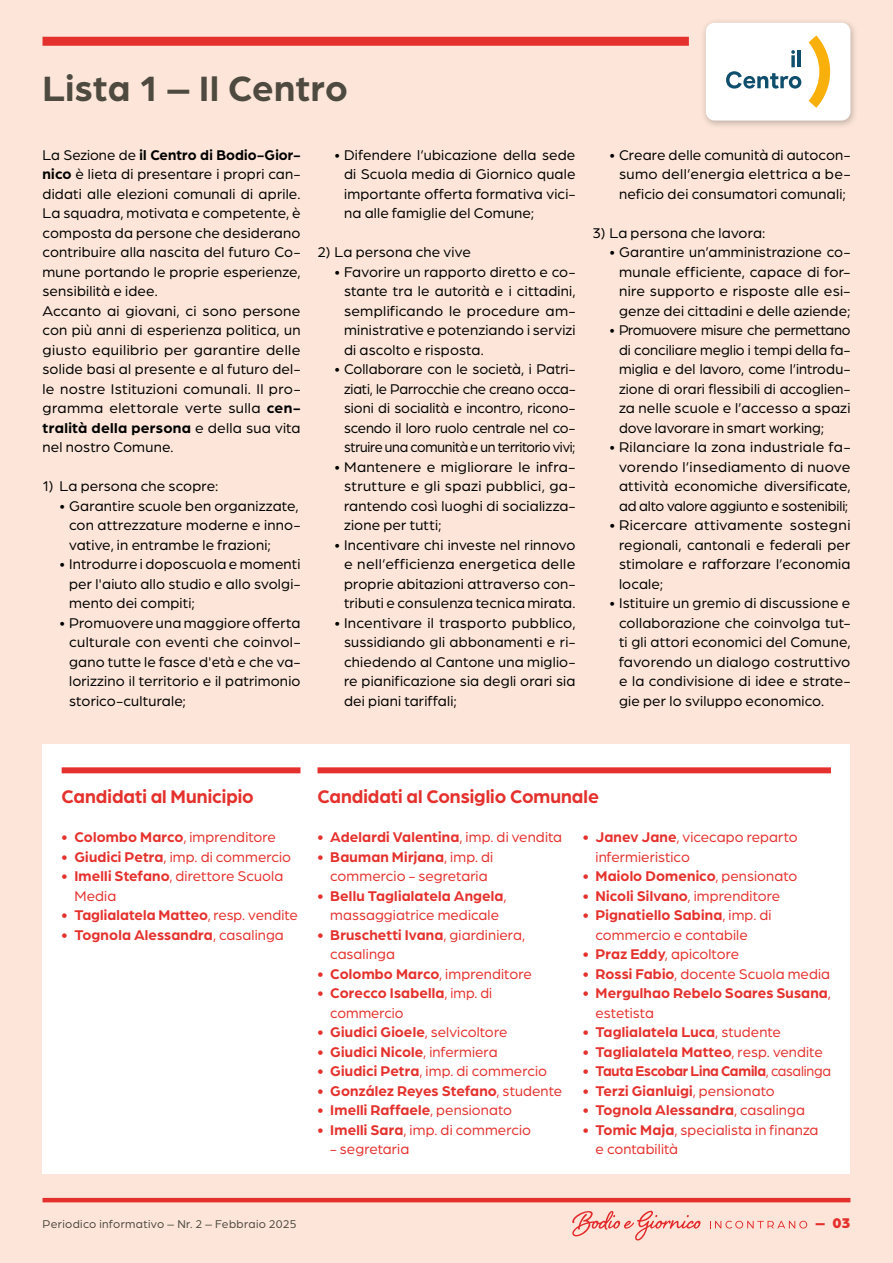
<style>
.page{position:relative;width:893px;height:1263px;background:#fde6d9}
.page>*{position:absolute;margin:0;border:0;box-sizing:border-box;transform-origin:0 0}
.t1{font:700 37.5px "Arboria";letter-spacing:.01em;color:#4e4a40}
.t2{font:700 19.5px "Arboria";color:#e5312d}
.t3{font:15px/19.5px "Arboria";letter-spacing:.01em;color:#000;text-align:justify}
.t4{font:700 15px/19.5px "Arboria";letter-spacing:.01em;color:#e5312d}
.t5{font:15px/19.5px "Arboria";letter-spacing:.005em;color:#e5312d}
.t6{font:700 15px "Arboria";letter-spacing:-.01em;color:#e5312d}
.t7{font:900 15px "Arboria";color:#e5312d}
.t8{font:12px "Arboria";letter-spacing:.025em;color:#4e4a40}
.s1{font-weight:700}
.s2{font-weight:400}
</style>
<div class="page">
<div style="left:43px;top:37px;width:646px;height:9px;background:#e5312d"></div>
<hr style="left:43px;top:1198px;width:807px;height:4px;background:#e5312d">
<svg style="left:572px;top:1211px;width:128px;height:29px"></svg>
<svg style="left:710px;top:1221px;width:97px;height:7px"></svg>
<div style="left:43px;top:745px;width:807px;height:429px;background:#fff"></div>
<div style="left:62px;top:767px;width:238px;height:6px;background:#e5312d"></div>
<div style="left:317px;top:767px;width:514px;height:6px;background:#e5312d"></div>
<div style="left:700px;top:17px;width:159px;height:113px;background:#000;opacity:.25"></div>
<div style="left:706px;top:23px;width:144px;height:98px;background:#fff;border-radius:9px"></div>
<svg style="left:726px;top:71px;width:75px;height:18px"></svg>
<svg style="left:791px;top:55px;width:4px;height:12px"></svg>
<svg style="left:791px;top:50px;width:4px;height:4px"></svg>
<hr style="left:797px;top:51px;width:4px;height:16px;background:#0f4e6d">
<svg style="left:809px;top:35px;width:21px;height:73px"></svg>
<h1 class="t1" style="left:43px;top:63px;width:307px">Lista 1 – Il Centro</h1>
<p class="t3" style="left:43px;top:144px;width:259px;text-align:left">La Sezione de <span class="s1">il Centro di Bodio-Gior&shy;nico</span> è lieta di presentare i propri can&shy;didati alle elezioni comunali di aprile.<br>La squadra, motivata e competente, è composta da persone che desiderano contribuire alla nascita del futuro Co&shy;mune portando le proprie esperienze, sensibilità e idee.<br>Accanto ai giovani, ci sono persone con più anni di esperienza politica, un giusto equilibrio per garantire delle solide basi al presente e al futuro del&shy;le nostre Istituzioni comunali. Il pro&shy;gramma elettorale verte sulla <span class="s1">cen&shy;tralità della persona</span> e della sua vita nel nostro Comune.</p>
<p class="t3" style="left:43px;top:476px;width:177px">1) La persona che scopre:</p>
<p class="t3" style="left:69px;top:495px;width:233px;text-align:left;text-indent:-10px">• Garantire scuole ben organizzate, con attrezzature moderne e inno&shy;vative, in entrambe le frazioni;</p>
<p class="t3" style="left:69px;top:554px;width:233px;text-indent:-10px">• Introdurre i doposcuola e momenti per l'aiuto allo studio e allo svolgi&shy;mento dei compiti;</p>
<p class="t3" style="left:69px;top:612px;width:233px;text-indent:-10px">• Promuovere una maggiore offerta culturale con eventi che coinvol&shy;gano tutte le fasce d'età e che va&shy;lorizzino il territorio e il patrimonio storico-culturale;</p>
<p class="t3" style="left:344px;top:144px;width:233px;text-indent:-10px">• Difendere l’ubicazione della sede di Scuola media di Giornico quale importante offerta formativa vici&shy;na alle famiglie del Comune;</p>
<p class="t3" style="left:317px;top:242px;width:155px">2) La persona che vive</p>
<p class="t3" style="left:344px;top:261px;width:233px;text-indent:-10px">• Favorire un rapporto diretto e co&shy;stante tra le autorità e i cittadini, semplificando le procedure am&shy;ministrative e potenziando i servizi di ascolto e risposta.</p>
<p class="t3" style="left:344px;top:359px;width:233px;text-indent:-10px">• Collaborare con le società, i Patri&shy;ziati, le Parrocchie che creano occa&shy;sioni di socialità e incontro, ricono&shy;scendo il loro ruolo centrale nel co&shy;struire una comunità e un territorio vivi;</p>
<p class="t3" style="left:344px;top:456px;width:233px;text-indent:-10px">• Mantenere e migliorare le infra&shy;strutture e gli spazi pubblici, ga&shy;rantendo così luoghi di socializza&shy;zione per tutti;</p>
<p class="t3" style="left:344px;top:534px;width:233px;text-indent:-10px">• Incentivare chi investe nel rinnovo e nell’efficienza energetica delle proprie abitazioni attraverso con&shy;tributi e consulenza tecnica mirata.</p>
<p class="t3" style="left:344px;top:612px;width:233px;text-indent:-10px">• Incentivare il trasporto pubblico, sussidiando gli abbonamenti e ri&shy;chiedendo al Cantone una miglio&shy;re pianificazione sia degli orari sia dei piani tariffali;</p>
<p class="t3" style="left:619px;top:144px;width:233px;text-indent:-10px">• Creare delle comunità di autocon&shy;sumo dell’energia elettrica a be&shy;neficio dei consumatori comunali;</p>
<p class="t3" style="left:592px;top:222px;width:174px">3) La persona che lavora:</p>
<p class="t3" style="left:619px;top:242px;width:233px;text-indent:-10px">• Garantire un’amministrazione co&shy;munale efficiente, capace di for&shy;nire supporto e risposte alle esi&shy;genze dei cittadini e delle aziende;</p>
<p class="t3" style="left:619px;top:320px;width:233px;text-indent:-10px">• Promuovere misure che permettano di conciliare meglio i tempi della fa&shy;miglia e del lavoro, come l’introdu&shy;zione di orari flessibili di accoglien&shy;za nelle scuole e l’accesso a spazi dove lavorare in smart working;</p>
<p class="t3" style="left:619px;top:437px;width:233px;text-indent:-10px">• Rilanciare la zona industriale fa&shy;vorendo l’insediamento di nuove attività economiche diversificate, ad alto valore aggiunto e sostenibili;</p>
<p class="t3" style="left:619px;top:515px;width:233px;text-indent:-10px">• Ricercare attivamente sostegni regionali, cantonali e federali per stimolare e rafforzare l’economia locale;</p>
<p class="t3" style="left:619px;top:593px;width:233px;text-indent:-10px">• Istituire un gremio di discussione e collaborazione che coinvolga tut&shy;ti gli attori economici del Comune, favorendo un dialogo costruttivo e la condivisione di idee e strate&shy;gie per lo sviluppo economico.</p>
<h2 class="t2" style="left:62px;top:783px;width:194px">Candidati al Municipio</h2>
<h2 class="t2" style="left:317px;top:783px;width:283px">Candidati al Consiglio Comunale</h2>
<p class="t4" style="left:62px;top:826px;width:216px">• Colombo Marco<span class="s2">, imprenditore</span></p>
<p class="t5" style="left:62px;top:846px;width:231px"><span class="s1">• Giudici Petra</span>, imp. di commercio</p>
<p class="t5" style="left:74px;top:866px;width:210px;text-indent:-13px"><span class="s1">• Imelli Stefano</span>, direttore Scuola<br>Media</p>
<p class="t4" style="left:62px;top:904px;width:238px">• Taglialatela Matteo<span class="s2">, resp. vendite</span></p>
<p class="t4" style="left:62px;top:924px;width:224px">• Tognola Alessandra<span class="s2">, casalinga</span></p>
<p class="t4" style="left:317px;top:826px;width:246px">• Adelardi Valentina<span class="s2">, imp. di vendita</span></p>
<p class="t5" style="left:317px;top:846px;width:177px;text-align:center"><span class="s1">• Bauman Mirjana</span>, imp. di commercio - segretaria</p>
<p class="t4" style="left:317px;top:885px;width:191px;text-align:center">• Bellu Taglialatela Angela<span class="s2">, massaggiatrice medicale</span></p>
<p class="t5" style="left:330px;top:924px;width:196px;text-indent:-13px"><span class="s1">• Bruschetti Ivana</span>, giardiniera, casalinga</p>
<p class="t4" style="left:317px;top:963px;width:216px">• Colombo Marco<span class="s2">, imprenditore</span></p>
<p class="t4" style="left:330px;top:982px;width:163px;text-indent:-13px">• Corecco Isabella<span class="s2">, imp. di commercio</span></p>
<p class="t4" style="left:317px;top:1021px;width:191px">• Giudici Gioele<span class="s2">, selvicoltore</span></p>
<p class="t4" style="left:317px;top:1041px;width:182px">• Giudici Nicole<span class="s2">, infermiera</span></p>
<p class="t5" style="left:317px;top:1061px;width:231px"><span class="s1">• Giudici Petra</span>, imp. di commercio</p>
<p class="t4" style="left:317px;top:1080px;width:246px">• González Reyes Stefano<span class="s2">, studente</span></p>
<p class="t4" style="left:317px;top:1099px;width:196px">• Imelli Raffaele<span class="s2">, pensionato</span></p>
<p class="t5" style="left:317px;top:1119px;width:215px"><span class="s1">• Imelli Sara</span>, imp. di commercio</p>
<p class="t5" style="left:330px;top:1139px;width:80px">- segretaria</p>
<p class="t5" style="left:595px;top:827px;width:204px;text-indent:-13px"><span class="s1">• Janev Jane</span>, vicecapo reparto infermieristico</p>
<p class="t4" style="left:583px;top:865px;width:216px">• Maiolo Domenico<span class="s2">, pensionato</span></p>
<p class="t4" style="left:583px;top:885px;width:199px">• Nicoli Silvano<span class="s2">, imprenditore</span></p>
<p class="t5" style="left:595px;top:905px;width:178px;text-indent:-13px"><span class="s1">• Pignatiello Sabina</span>, imp. di commercio e contabile</p>
<p class="t5" style="left:583px;top:944px;width:158px"><span class="s1">• Praz Eddy</span>, apicoltore</p>
<p class="t5" style="left:583px;top:963px;width:249px"><span class="s1">• Rossi Fabio</span>, docente Scuola media</p>
<p class="t4" style="left:595px;top:982px;width:237px;text-indent:-13px">• Mergulhao Rebelo Soares Susana<span class="s2">, estetista</span></p>
<p class="t4" style="left:583px;top:1021px;width:200px">• Taglialatela Luca<span class="s2">, studente</span></p>
<p class="t4" style="left:583px;top:1041px;width:242px">• Taglialatela Matteo<span class="s2">, resp. vendite</span></p>
<p class="t6" style="left:583px;top:1061px;width:250px">• Tauta Escobar Lina Camila<span class="s2">, casalinga</span></p>
<p class="t4" style="left:583px;top:1080px;width:194px">• Terzi Gianluigi<span class="s2">, pensionato</span></p>
<p class="t4" style="left:583px;top:1099px;width:224px">• Tognola Alessandra<span class="s2">, casalinga</span></p>
<p class="t5" style="left:595px;top:1119px;width:224px;text-indent:-13px"><span class="s1">• Tomic Maja</span>, specialista in finanza e contabilità</p>
<p class="t8" style="left:43px;top:1216px;width:256px">Periodico informativo – Nr. 2 – Febbraio 2025</p>
<p class="t7" style="left:816px;top:1212px;width:36px">– 03</p>
</div>
